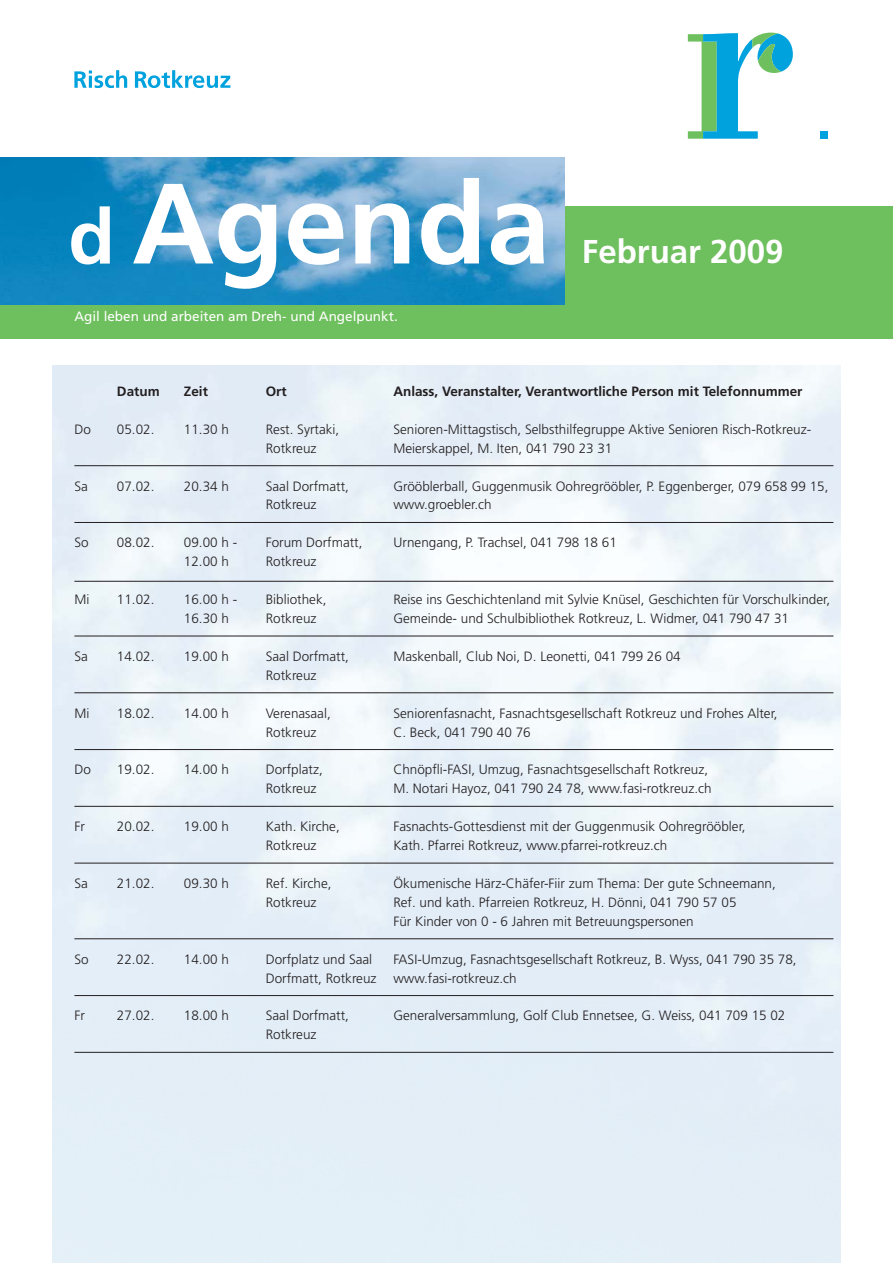
<style>
.page{position:relative;width:893px;height:1263px;background:#fff}
.page>*{position:absolute;margin:0;border:0;box-sizing:border-box;transform-origin:0 0}
.t1{font:700 33px "Frutiger LT Std";color:#fff}
.t2{font:300 13.5px/18.9px "Frutiger LT Std";color:#231f20}
.t3{font:700 13.5px "Frutiger LT Std";color:#231f20}
.t4{font:13.5px "Frutiger LT Std";color:#fff}
</style>
<div class="page">
<hr style="left:74px;top:465px;width:759px;height:1px;background:#231f20">
<hr style="left:74px;top:522px;width:759px;height:1px;background:#231f20">
<hr style="left:74px;top:581px;width:759px;height:1px;background:#231f20">
<hr style="left:74px;top:636px;width:759px;height:1px;background:#231f20">
<hr style="left:74px;top:692px;width:759px;height:1px;background:#231f20">
<hr style="left:74px;top:749px;width:759px;height:1px;background:#231f20">
<hr style="left:74px;top:806px;width:759px;height:1px;background:#231f20">
<hr style="left:74px;top:863px;width:759px;height:1px;background:#231f20">
<hr style="left:74px;top:938px;width:759px;height:1px;background:#231f20">
<hr style="left:74px;top:995px;width:759px;height:1px;background:#231f20">
<hr style="left:74px;top:1052px;width:759px;height:1px;background:#231f20">
<div style="left:0;top:207px;width:893px;height:132px;background:#6ebf5d"></div>
<img style="left:0;top:157px;width:565px;height:147px">
<svg style="left:688px;top:33px;width:105px;height:106px"></svg>
<div style="left:820px;top:131px;width:8px;height:8px;background:#00a2de"></div>
<svg style="left:74px;top:70px;width:53px;height:18px"></svg>
<svg style="left:135px;top:70px;width:95px;height:18px"></svg>
<svg style="left:133px;top:178px;width:411px;height:111px;background:#86bcdc"></svg>
<svg style="left:71px;top:206px;width:39px;height:58px;background:#8cc5e0"></svg>
<p class="t4" style="left:74px;top:310px;width:325px">Agil leben und arbeiten am Dreh- und Angelpunkt.</p>
<h1 class="t1" style="left:582px;top:238px;width:203px">Februar 2009</h1>
<p class="t3" style="left:117px;top:385px;width:44px">Datum</p>
<p class="t3" style="left:184px;top:385px;width:26px">Zeit</p>
<p class="t3" style="left:266px;top:385px;width:23px">Ort</p>
<p class="t3" style="left:393px;top:385px;width:411px">Anlass, Veranstalter, Verantwortliche Person mit Telefonnummer</p>
<p class="t2" style="left:74px;top:420px;width:18px">Do</p>
<p class="t2" style="left:117px;top:420px;width:39px">05.02.</p>
<p class="t2" style="left:184px;top:420px;width:47px">11.30 h</p>
<p class="t2" style="left:266px;top:420px;width:75px">Rest. Syrtaki,</p>
<p class="t2" style="left:393px;top:420px;width:419px">Senioren-Mittagstisch, Selbsthilfegruppe Aktive Senioren Risch-Rotkreuz-</p>
<p class="t2" style="left:266px;top:439px;width:52px">Rotkreuz</p>
<p class="t2" style="left:393px;top:439px;width:221px">Meierskappel, M. Iten, 041 790 23 31</p>
<p class="t2" style="left:74px;top:477px;width:15px">Sa</p>
<p class="t2" style="left:117px;top:477px;width:39px">07.02.</p>
<p class="t2" style="left:184px;top:477px;width:47px">20.34 h</p>
<p class="t2" style="left:266px;top:477px;width:85px">Saal Dorfmatt,</p>
<p class="t2" style="left:393px;top:477px;width:437px">Grööblerball, Guggenmusik Oohregrööbler, P. Eggenberger, 079 658 99 15,</p>
<p class="t2" style="left:266px;top:496px;width:52px">Rotkreuz</p>
<p class="t2" style="left:393px;top:496px;width:100px">www.groebler.ch</p>
<p class="t2" style="left:74px;top:534px;width:16px">So</p>
<p class="t2" style="left:117px;top:534px;width:39px">08.02.</p>
<p class="t2" style="left:184px;top:534px;width:55px">09.00 h -</p>
<p class="t2" style="left:266px;top:534px;width:98px">Forum Dorfmatt,</p>
<p class="t2" style="left:393px;top:534px;width:225px">Urnengang, P. Trachsel, 041 798 18 61</p>
<p class="t2" style="left:184px;top:553px;width:47px">12.00 h</p>
<p class="t2" style="left:266px;top:553px;width:52px">Rotkreuz</p>
<p class="t2" style="left:74px;top:591px;width:16px">Mi</p>
<p class="t2" style="left:117px;top:591px;width:39px">11.02.</p>
<p class="t2" style="left:184px;top:591px;width:55px">16.00 h -</p>
<p class="t2" style="left:266px;top:591px;width:62px">Bibliothek,</p>
<p class="t2" style="left:393px;top:591px;width:438px">Reise ins Geschichtenland mit Sylvie Knüsel, Geschichten für Vorschulkinder,</p>
<p class="t2" style="left:184px;top:609px;width:47px">16.30 h</p>
<p class="t2" style="left:266px;top:609px;width:52px">Rotkreuz</p>
<p class="t2" style="left:393px;top:609px;width:397px">Gemeinde- und Schulbibliothek Rotkreuz, L. Widmer, 041 790 47 31</p>
<p class="t2" style="left:74px;top:647px;width:15px">Sa</p>
<p class="t2" style="left:117px;top:647px;width:39px">14.02.</p>
<p class="t2" style="left:184px;top:647px;width:47px">19.00 h</p>
<p class="t2" style="left:266px;top:647px;width:85px">Saal Dorfmatt,</p>
<p class="t2" style="left:393px;top:647px;width:289px">Maskenball, Club Noi, D. Leonetti, 041 799 26 04</p>
<p class="t2" style="left:266px;top:666px;width:52px">Rotkreuz</p>
<p class="t2" style="left:74px;top:704px;width:16px">Mi</p>
<p class="t2" style="left:117px;top:704px;width:39px">18.02.</p>
<p class="t2" style="left:184px;top:704px;width:47px">14.00 h</p>
<p class="t2" style="left:266px;top:704px;width:67px">Verenasaal,</p>
<p class="t2" style="left:393px;top:704px;width:386px">Seniorenfasnacht, Fasnachtsgesellschaft Rotkreuz und Frohes Alter,</p>
<p class="t2" style="left:266px;top:723px;width:52px">Rotkreuz</p>
<p class="t2" style="left:393px;top:723px;width:139px">C. Beck, 041 790 40 76</p>
<p class="t2" style="left:74px;top:761px;width:18px">Do</p>
<p class="t2" style="left:117px;top:761px;width:39px">19.02.</p>
<p class="t2" style="left:184px;top:761px;width:47px">14.00 h</p>
<p class="t2" style="left:266px;top:761px;width:58px">Dorfplatz,</p>
<p class="t2" style="left:393px;top:761px;width:316px">Chnöpfli-FASI, Umzug, Fasnachtsgesellschaft Rotkreuz,</p>
<p class="t2" style="left:266px;top:780px;width:52px">Rotkreuz</p>
<p class="t2" style="left:393px;top:780px;width:320px">M. Notari Hayoz, 041 790 24 78, www.fasi-rotkreuz.ch</p>
<p class="t2" style="left:74px;top:818px;width:12px">Fr</p>
<p class="t2" style="left:117px;top:818px;width:39px">20.02.</p>
<p class="t2" style="left:184px;top:818px;width:47px">19.00 h</p>
<p class="t2" style="left:266px;top:818px;width:76px">Kath. Kirche,</p>
<p class="t2" style="left:393px;top:818px;width:354px">Fasnachts-Gottesdienst mit der Guggenmusik Oohregrööbler,</p>
<p class="t2" style="left:266px;top:836px;width:52px">Rotkreuz</p>
<p class="t2" style="left:393px;top:836px;width:276px">Kath. Pfarrei Rotkreuz, www.pfarrei-rotkreuz.ch</p>
<p class="t2" style="left:74px;top:874px;width:15px">Sa</p>
<p class="t2" style="left:117px;top:874px;width:39px">21.02.</p>
<p class="t2" style="left:184px;top:874px;width:47px">09.30 h</p>
<p class="t2" style="left:266px;top:874px;width:67px">Ref. Kirche,</p>
<p class="t2" style="left:393px;top:874px;width:384px">Ökumenische Härz-Chäfer-Fiir zum Thema: Der gute Schneemann,</p>
<p class="t2" style="left:266px;top:893px;width:52px">Rotkreuz</p>
<p class="t2" style="left:393px;top:893px;width:345px">Ref. und kath. Pfarreien Rotkreuz, H. Dönni, 041 790 57 05<br>Für Kinder von 0 - 6 Jahren mit Betreuungspersonen</p>
<p class="t2" style="left:74px;top:950px;width:16px">So</p>
<p class="t2" style="left:117px;top:950px;width:39px">22.02.</p>
<p class="t2" style="left:184px;top:950px;width:47px">14.00 h</p>
<p class="t2" style="left:266px;top:950px;width:108px">Dorfplatz und Saal</p>
<p class="t2" style="left:266px;top:950px;width:532px;text-indent:128px">FASI-Umzug, Fasnachtsgesellschaft Rotkreuz, B. Wyss, 041 790 35 78,<br>Dorfmatt, Rotkreuz www.fasi-rotkreuz.ch</p>
<p class="t2" style="left:74px;top:1007px;width:12px">Fr</p>
<p class="t2" style="left:117px;top:1007px;width:39px">27.02.</p>
<p class="t2" style="left:184px;top:1007px;width:47px">18.00 h</p>
<p class="t2" style="left:266px;top:1007px;width:85px">Saal Dorfmatt,</p>
<p class="t2" style="left:393px;top:1007px;width:394px">Generalversammlung, Golf Club Ennetsee, G. Weiss, 041 709 15 02</p>
<p class="t2" style="left:266px;top:1026px;width:52px">Rotkreuz</p>
</div>
